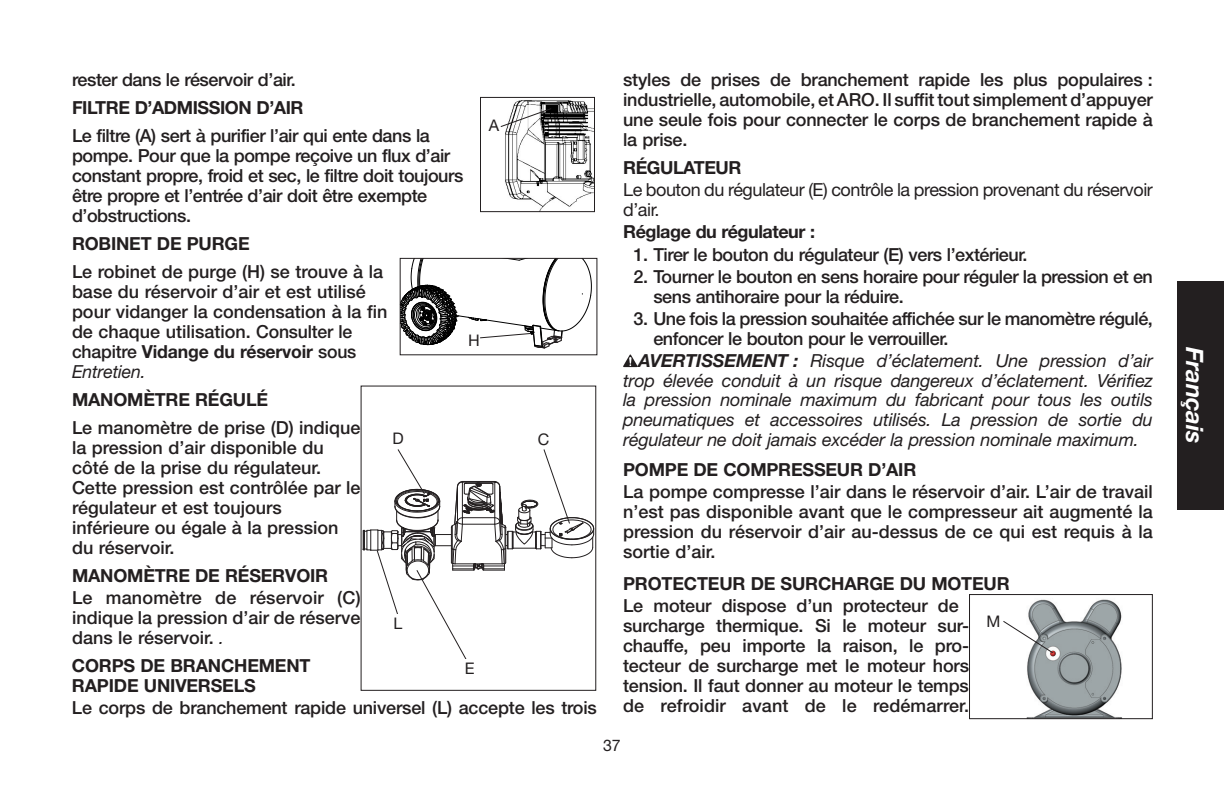
<style>
.page{position:relative;width:1224px;height:792px;background:#fff}
.page>*{position:absolute;margin:0;border:0;box-sizing:border-box;transform-origin:0 0}
.t1{font:italic 700 24px "Helvetica Neue LT Std";letter-spacing:-.015em;color:#fff}
.t2{font:500 18px/20px "Helvetica Neue LT Std";letter-spacing:-.01em;color:#231f20}
.t3{font:italic 18px/19.6px "Helvetica Neue LT Std";letter-spacing:-.01em;color:#231f20;text-align:justify}
.t4{font:700 18px/20px "Helvetica Neue LT Std";letter-spacing:-.01em;color:#231f20}
.t5{font:18px/20px "Helvetica Neue LT Std";letter-spacing:-.025em;color:#231f20}
.t6{font:16px "Helvetica Neue LT Std";color:#231f20}
.s1{font-weight:700}
.s2{font-weight:400;font-style:italic}
</style>
<div class="page">
<div style="left:1177px;top:281px;width:47px;height:228px;background:#231f20"></div>
<img style="left:505px;top:100px;width:88px;height:110px">
<div style="left:480px;top:97px;width:115px;height:115px;border:1px solid #231f20"></div>
<svg style="left:500px;top:107px;width:52px;height:21px"></svg>
<div style="left:361px;top:386px;width:235px;height:305px;border:1px solid #231f20"></div>
<svg style="left:363px;top:449px;width:231px;height:210px"></svg>
<div style="left:388px;top:614px;width:20px;height:19px;background:#fff"></div>
<svg style="left:623px;top:355px;width:15px;height:12px"></svg>
<img style="left:1027px;top:599px;width:95px;height:118px">
<div style="left:969px;top:594px;width:184px;height:125px;border:1px solid #231f20"></div>
<svg style="left:1003px;top:620px;width:51px;height:34px"></svg>
<svg style="left:400px;top:258px;width:192px;height:91px"></svg>
<p class="t2" style="left:72px;top:70px;width:225px">rester dans le réservoir d’air.</p>
<p class="t4" style="left:72px;top:97px;width:233px">FILTRE D’ADMISSION D’AIR</p>
<p class="t2" style="left:72px;top:126px;width:359px">Le filtre (A) sert à purifier l’air qui ente dans la</p>
<p class="t6" style="left:489px;top:116px;width:12px">A</p>
<p class="t2" style="left:72px;top:146px;width:393px">pompe. Pour que la pompe reçoive un flux d’air constant propre, froid et sec, le filtre doit toujours être propre et l’entrée d’air doit être exempte d’obstructions.</p>
<p class="t4" style="left:72px;top:233px;width:179px">ROBINET DE PURGE</p>
<p class="t2" style="left:72px;top:262px;width:313px">Le robinet de purge (H) se trouve à la</p>
<p class="t2" style="left:72px;top:282px;width:317px">base du réservoir d’air et est utilisé pour vidanger la condensation à la fin de chaque utilisation. Consulter le chapitre <span class="s1">Vidange du réservoir</span> sous<br><span class="s2">Entretien.</span></p>
<p class="t4" style="left:72px;top:389px;width:198px">MANOMÈTRE RÉGULÉ</p>
<p class="t2" style="left:72px;top:418px;width:290px">Le manomètre de prise (D) indique</p>
<p class="t6" style="left:393px;top:429px;width:13px">D</p>
<p class="t6" style="left:538px;top:430px;width:13px">C</p>
<p class="t2" style="left:72px;top:438px;width:290px">la pression d’air disponible du côté de la prise du régulateur.<br>Cette pression est contrôlée par le régulateur et est toujours inférieure ou égale à la pression du réservoir.</p>
<p class="t4" style="left:72px;top:565px;width:258px">MANOMÈTRE DE RÉSERVOIR</p>
<p class="t2" style="left:72px;top:588px;width:290px;text-align:justify">Le manomètre de réservoir (C) indique la pression d’air de réserve dans le réservoir. <span class="s2">.</span></p>
<p class="t4" style="left:72px;top:655px;width:240px">CORPS DE BRANCHEMENT<br>RAPIDE UNIVERSELS</p>
<p class="t2" style="left:72px;top:698px;width:526px">Le corps de branchement rapide universel (L) accepte les trois</p>
<p class="t6" style="left:394px;top:614px;width:10px">L</p>
<p class="t6" style="left:465px;top:659px;width:11px">E</p>
<p class="t2" style="left:623px;top:70px;width:531px;text-align:justify">styles de prises de branchement rapide les plus populaires : industrielle, automobile, et ARO. Il suffit tout simplement d’appuyer une seule fois pour connecter le corps de branchement rapide à la prise.</p>
<p class="t4" style="left:623px;top:157px;width:120px">RÉGULATEUR</p>
<p class="t5" style="left:623px;top:180px;width:531px">Le bouton du régulateur (E) contrôle la pression provenant du réservoir d’air.</p>
<p class="t4" style="left:623px;top:222px;width:193px">Réglage du régulateur :</p>
<p class="t2" style="left:634px;top:244px;width:396px">1. Tirer le bouton du régulateur (E) vers l’extérieur.</p>
<p class="t2" style="left:653px;top:266px;width:501px;text-indent:-20px">2. Tourner le bouton en sens horaire pour réguler la pression et en sens antihoraire pour la réduire.</p>
<p class="t2" style="left:653px;top:308px;width:501px;text-indent:-20px">3. Une fois la pression souhaitée affichée sur le manomètre régulé, enfoncer le bouton pour le verrouiller.</p>
<p class="t3" style="left:623px;top:351px;width:531px;text-indent:15px"><span class="s1">AVERTISSEMENT :</span> Risque d’éclatement. Une pression d’air trop élevée conduit à un risque dangereux d’éclatement. Vérifiez la pression nominale maximum du fabricant pour tous les outils pneumatiques et accessoires utilisés. La pression de sortie du régulateur ne doit jamais excéder la pression nominale maximum.</p>
<p class="t4" style="left:623px;top:459px;width:295px">POMPE DE COMPRESSEUR D’AIR</p>
<p class="t2" style="left:623px;top:481px;width:531px;text-align:justify">La pompe compresse l’air dans le réservoir d’air. L’air de travail n’est pas disponible avant que le compresseur ait augmenté la pression du réservoir d’air au-dessus de ce qui est requis à la sortie d’air.</p>
<p class="t4" style="left:623px;top:573px;width:388px">PROTECTEUR DE SURCHARGE DU MOTEUR</p>
<p class="t2" style="left:623px;top:596px;width:379px">Le moteur dispose d’un protecteur de surcharge thermique. Si le moteur sur- <sup>M </sup>chauffe, peu importe la raison, le pro&shy;tecteur de surcharge met le moteur hors tension. Il faut donner au moteur le temps<br>de refroidir avant de le redémarrer.</p>
<p class="t6" style="left:603px;top:736px;width:19px">37</p>
<h1 class="t1" style="left:1210px;top:347px;width:98px;rotate:90deg">Français</h1>
</div>
